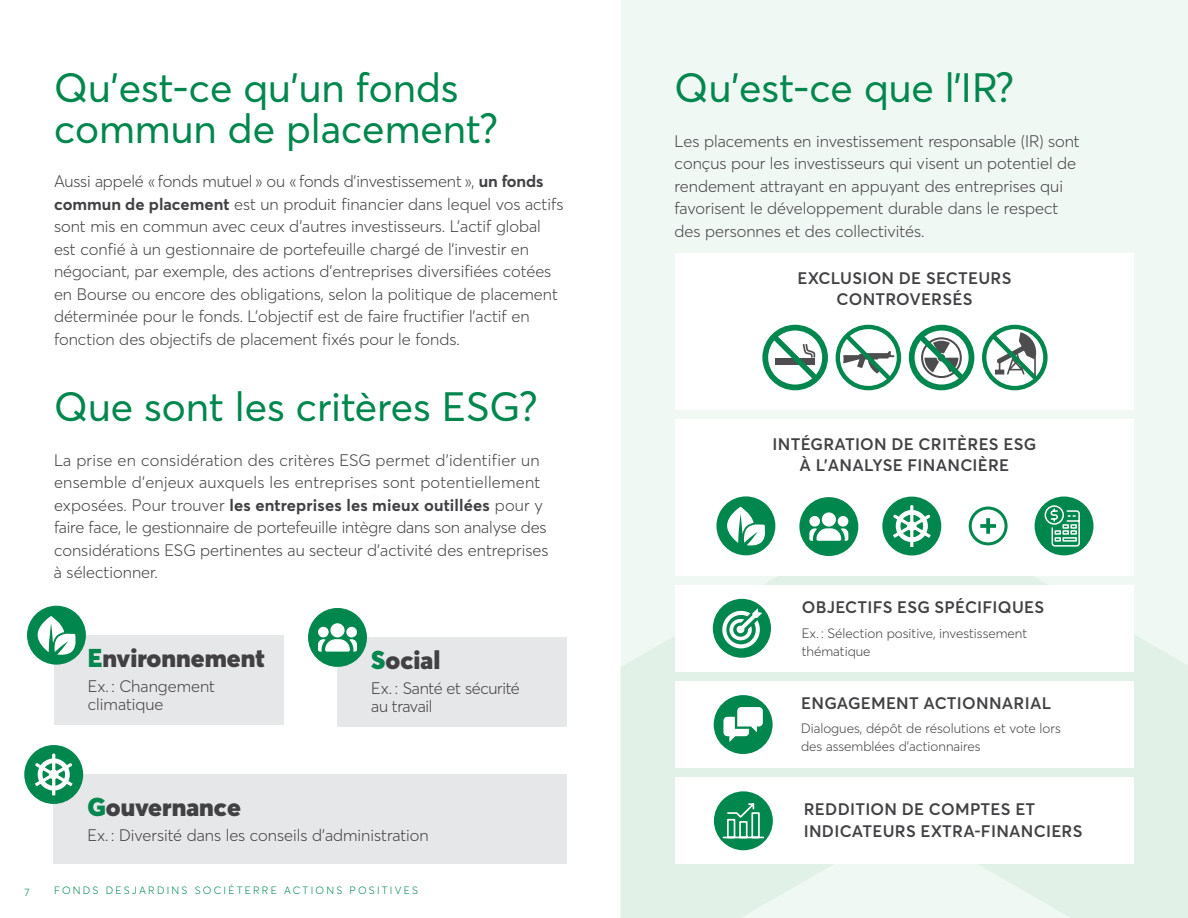
<style>
.page{position:relative;width:1188px;height:918px;background:#fff}
.page>*{position:absolute;margin:0;border:0;box-sizing:border-box;transform-origin:0 0}
.t1{font:40.5px/40.5px "Desjardins Sans";color:#00874e}
.t2{font:900 25.5px "Desjardins Sans";color:#414042}
.t3{font:300 16.5px/22.5px "Desjardins Sans";color:#414042}
.t4{font:600 16.5px/21px "Desjardins Sans";letter-spacing:.015em;color:#414042;text-align:center}
.t5{font:300 16.5px/18px "Desjardins Sans";letter-spacing:-.02em;color:#414042}
.t6{font:300 13.5px/18px "Desjardins Sans";color:#414042}
.t7{font:300 10.5px "Desjardins Sans";letter-spacing:.21em;color:#00874e}
.s1{font-weight:700}
.s2{color:#00874e}
</style>
<div class="page">
<div style="left:621px;top:0;width:567px;height:918px;background:#f0f8f3"></div>
<svg style="left:621px;top:575px;width:567px;height:343px;fill:#e1f1e7"></svg>
<div style="left:675px;top:253px;width:459px;height:156px;background:#fff"></div>
<svg style="left:762px;top:325px;width:66px;height:65px"></svg>
<svg style="left:909px;top:325px;width:65px;height:65px"></svg>
<svg style="left:982px;top:325px;width:66px;height:65px"></svg>
<svg style="left:836px;top:325px;width:65px;height:65px"></svg>
<div style="left:54px;top:635px;width:230px;height:90px;background:#e6e7e8"></div>
<div style="left:338px;top:637px;width:229px;height:90px;background:#e6e7e8"></div>
<div style="left:54px;top:774px;width:513px;height:90px;background:#e6e7e8"></div>
<div style="left:27px;top:606px;width:59px;height:59px;background:#00874e;border-radius:50%"></div>
<svg style="left:38px;top:616px;width:38px;height:39px"></svg>
<div style="left:675px;top:778px;width:459px;height:86px;background:#fff"></div>
<div style="left:714px;top:791px;width:59px;height:59px;background:#00874e;border-radius:50%"></div>
<svg style="left:722px;top:803px;width:43px;height:36px"></svg>
<div style="left:675px;top:585px;width:459px;height:86px;background:#fff"></div>
<div style="left:713px;top:599px;width:58px;height:59px;background:#00874e;border-radius:50%"></div>
<svg style="left:722px;top:608px;width:40px;height:40px"></svg>
<div style="left:675px;top:681px;width:459px;height:87px;background:#fff"></div>
<div style="left:714px;top:695px;width:59px;height:59px;background:#00874e;border-radius:50%"></div>
<svg style="left:723px;top:707px;width:40px;height:35px"></svg>
<div style="left:675px;top:419px;width:459px;height:156px;background:#fff"></div>
<div style="left:24px;top:745px;width:59px;height:59px;background:#00874e;border-radius:50%"></div>
<svg style="left:35px;top:754px;width:38px;height:41px"></svg>
<div style="left:308px;top:608px;width:59px;height:59px;background:#00874e;border-radius:50%"></div>
<svg style="left:318px;top:623px;width:39px;height:29px"></svg>
<img style="left:718px;top:496px;width:289px;height:60px">
<div style="left:1035px;top:497px;width:59px;height:58px;background:#00874e;border-radius:50%"></div>
<svg style="left:1044px;top:505px;width:36px;height:42px"></svg>
<svg style="left:970px;top:508px;width:36px;height:36px"></svg>
<div style="left:969px;top:507px;width:39px;height:38px;border:3px solid #00874e;border-radius:50%"></div>
<svg style="left:980px;top:518px;width:16px;height:16px"></svg>
<div style="left:716px;top:496px;width:59px;height:59px;background:#00874e;border-radius:50%"></div>
<svg style="left:727px;top:507px;width:38px;height:39px"></svg>
<div style="left:882px;top:497px;width:59px;height:59px;background:#00874e;border-radius:50%"></div>
<svg style="left:893px;top:505px;width:38px;height:42px"></svg>
<div style="left:799px;top:497px;width:59px;height:59px;background:#00874e;border-radius:50%"></div>
<svg style="left:809px;top:512px;width:39px;height:29px"></svg>
<h3 class="t1" style="left:54px;top:68px;width:445px">Qu’est-ce qu’un fonds commun de placement?</h3>
<p class="t3" style="left:54px;top:170px;width:511px">Aussi appelé « fonds mutuel » ou « fonds d’investissement », <span class="s1">un fonds commun de placement</span> est un produit financier dans lequel vos actifs sont mis en commun avec ceux d’autres investisseurs. L’actif global est confié à un gestionnaire de portefeuille chargé de l’investir en négociant, par exemple, des actions d’entreprises diversifiées cotées en Bourse ou encore des obligations, selon la politique de placement déterminée pour le fonds. L’objectif est de faire fructifier l’actif en fonction des objectifs de placement fixés pour le fonds.</p>
<h3 class="t1" style="left:54px;top:387px;width:485px">Que sont les critères ESG?</h3>
<p class="t3" style="left:54px;top:449px;width:496px">La prise en considération des critères ESG permet d’identifier un ensemble d’enjeux auxquels les entreprises sont potentiellement exposées. Pour trouver <span class="s1">les entreprises les mieux outillées</span> pour y faire face, le gestionnaire de portefeuille intègre dans son analyse des considérations ESG pertinentes au secteur d’activité des entreprises à sélectionner.</p>
<p class="t2" style="left:88px;top:642px;width:179px"><span class="s2">E</span>nvironnement</p>
<p class="t3" style="left:88px;top:677px;width:129px;line-height:18px">Ex. : Changement climatique</p>
<p class="t2" style="left:371px;top:644px;width:71px"><span class="s2">S</span>ocial</p>
<p class="t5" style="left:371px;top:679px;width:150px">Ex. : Santé et sécurité au travail</p>
<p class="t2" style="left:87px;top:791px;width:155px"><span class="s2">G</span>ouvernance</p>
<p class="t3" style="left:87px;top:824px;width:343px">Ex. : Diversité dans les conseils d’administration</p>
<p class="t7" style="left:24px;top:886px;width:7px">7</p>
<p class="t7" style="left:54px;top:884px;width:366px">FONDS DESJARDINS SOCIÉTERRE ACTIONS POSITIVES</p>
<h3 class="t1" style="left:675px;top:68px;width:341px">Qu’est-ce que l’IR?</h3>
<p class="t3" style="left:675px;top:130px;width:407px">Les placements en investissement responsable (IR) sont conçus pour les investisseurs qui visent un potentiel de rendement attrayant en appuyant des entreprises qui favorisent le développement durable dans le respect des personnes et des collectivités.</p>
<p class="t4" style="left:798px;top:267px;width:215px">EXCLUSION DE SECTEURS<br>CONTROVERSÉS</p>
<p class="t4" style="left:773px;top:434px;width:265px">INTÉGRATION DE CRITÈRES ESG<br>À L’ANALYSE FINANCIÈRE</p>
<p class="t4" style="left:802px;top:596px;width:244px">OBJECTIFS ESG SPÉCIFIQUES</p>
<p class="t6" style="left:802px;top:624px;width:227px">Ex. : Sélection positive, investissement thématique</p>
<p class="t4" style="left:801px;top:692px;width:251px">ENGAGEMENT ACTIONNARIAL</p>
<p class="t6" style="left:801px;top:720px;width:261px">Dialogues, dépôt de résolutions et vote lors des assemblées d’actionnaires</p>
<p class="t4" style="left:804px;top:798px;width:280px;line-height:22.5px;text-align:left">REDDITION DE COMPTES ET<br>INDICATEURS EXTRA-FINANCIERS</p>
</div>
